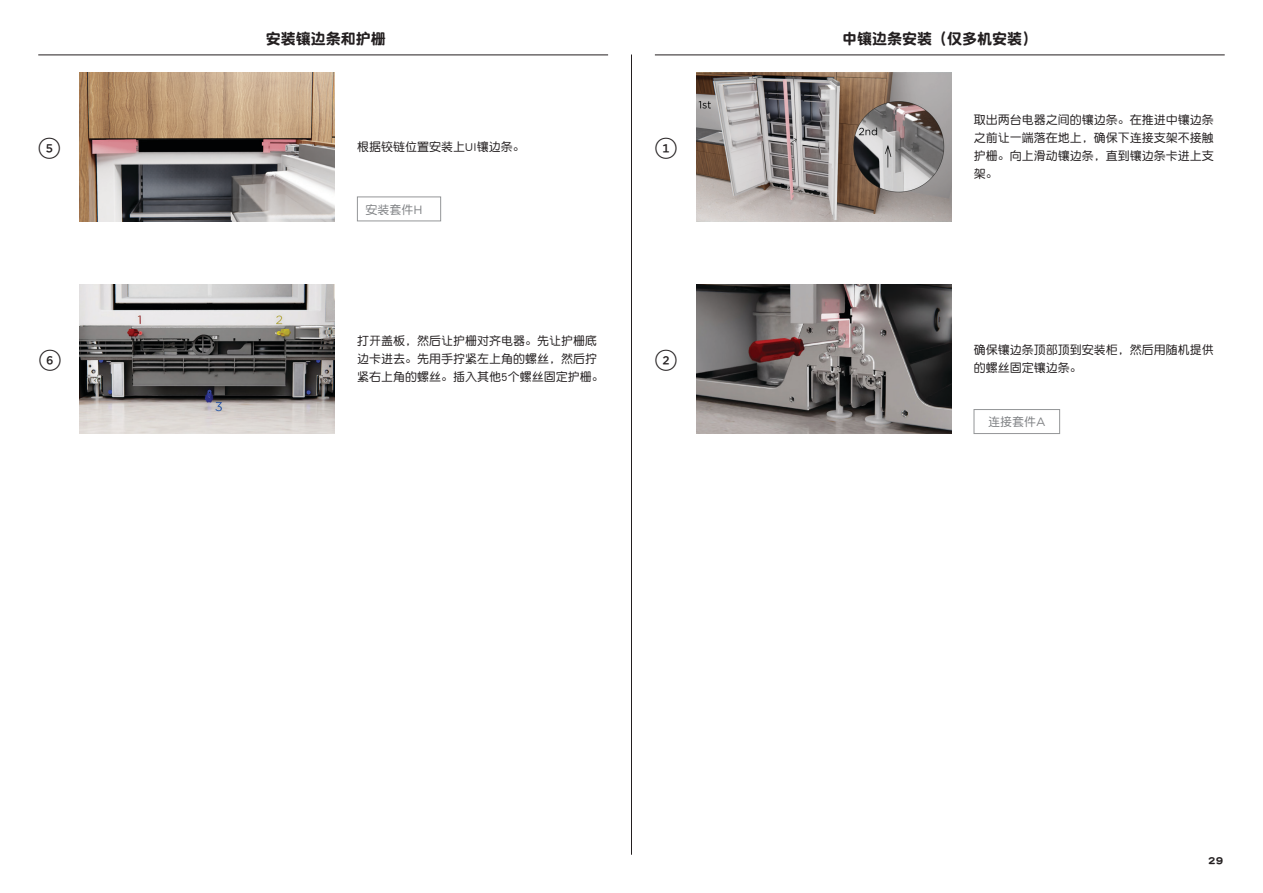
<style>
.page{position:relative;width:1263px;height:893px;background:#fff}
.page>*{position:absolute;margin:0;border:0;box-sizing:border-box;transform-origin:0 0}
.t1{font:500 22.5px "Gotham FP Nos";color:#231f20}
.t2{font:15px "DF Yuan GB W9";color:#231f20}
.t3{font:12px/18px "DF Yuan GB W5";color:#231f20}
.t4{font:12px "DF Yuan GB W5";color:#808285}
.t5{font:10.5px "DF Yuan GB W9";color:#231f20}
.s1{font-family:"Gotham"}
</style>
<div class="page">
<hr style="left:38px;top:55px;width:570px;height:1px;background:#231f20">
<hr style="left:631px;top:55px;width:1px;height:800px;background:#231f20">
<hr style="left:655px;top:55px;width:570px;height:1px;background:#231f20">
<img style="left:80px;top:72px;width:255px;height:149px">
<img style="left:80px;top:285px;width:255px;height:149px">
<div style="left:357px;top:197px;width:84px;height:24px;background:#fff;border:1px solid #949698"></div>
<img style="left:696px;top:73px;width:255px;height:148px">
<img style="left:696px;top:285px;width:255px;height:149px">
<div style="left:974px;top:409px;width:86px;height:25px;background:#fff;border:1px solid #949698"></div>
<h1 class="t1" style="left:38px;top:137px;width:24px">5</h1>
<h1 class="t1" style="left:39px;top:350px;width:24px">6</h1>
<p class="t2" style="left:266px;top:30px;width:121px">安装镶边条和护栅</p>
<p class="t3" style="left:357px;top:137px;width:169px">根据铰链位置安装上UI镶边条。</p>
<p class="t4" style="left:365px;top:203px;width:59px">安装套件<span class="s1">H</span></p>
<p class="t3" style="left:357px;top:332px;width:248px">打开盖板，然后让护栅对齐电器。先让护栅底边卡进去。先用手拧紧左上角的螺丝，然后拧紧右上角的螺丝。插入其他5个螺丝固定护栅。</p>
<h1 class="t1" style="left:655px;top:137px;width:24px">1</h1>
<h1 class="t1" style="left:655px;top:350px;width:24px">2</h1>
<p class="t2" style="left:842px;top:30px;width:196px">中镶边条安装（仅多机安装）</p>
<p class="t3" style="left:974px;top:110px;width:241px;text-align:justify">取出两台电器之间的镶边条。在推进中镶边条之前让一端落在地上，确保下连接支架不接触护栅。向上滑动镶边条，直到镶边条卡进上支架。</p>
<p class="t3" style="left:974px;top:341px;width:241px">确保镶边条顶部顶到安装柜，然后用随机提供的螺丝固定镶边条。</p>
<p class="t4" style="left:988px;top:416px;width:59px">连接套件<span class="s1">A</span></p>
<p class="t5" style="left:1208px;top:854px;width:17px">29</p>
</div>
